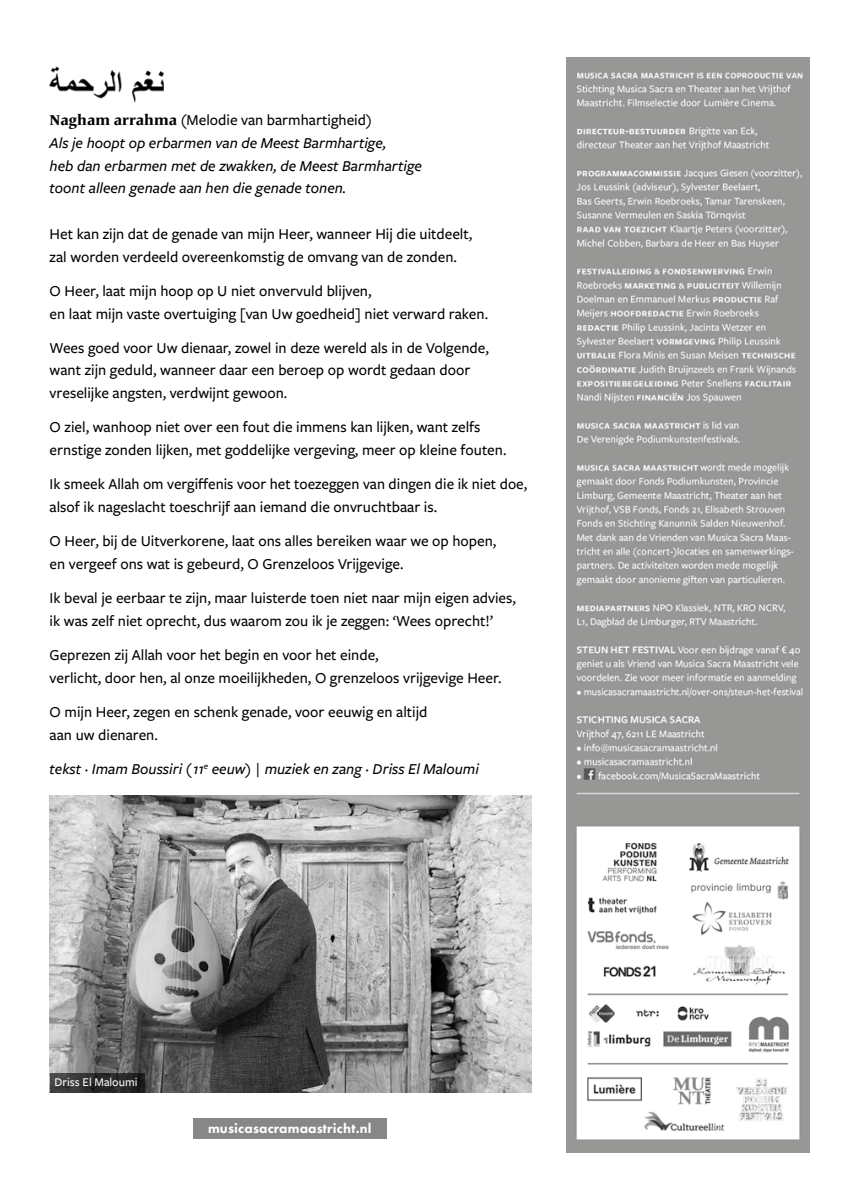
<style>
.page{position:relative;width:844px;height:1191px;background:#fff}
.page>*{position:absolute;margin:0;border:0;box-sizing:border-box;transform-origin:0 0}
.t1{font:500 15.75px/22.8px "Freight Sans Pro";color:#000}
.t2{font:italic 500 15.75px/22.8px "Freight Sans Pro";color:#000}
.t3{font:800 14px "Futura PT";letter-spacing:.01em;color:#fff}
.t4{font:500 12.25px "Freight Sans Pro";color:#fff}
.s1{font-family:"Frutiger Serif LT Pro";font-weight:800;font-style:normal;font-size:14.88px}
.s2{font-style:normal}
</style>
<div class="page">
<img style="left:50px;top:66px;width:114px;height:36px">
<img style="left:50px;top:795px;width:481px;height:297px">
<div style="left:193px;top:1118px;width:194px;height:20px;background:#878787"></div>
<img style="left:567px;top:57px;width:242px;height:1095px">
<svg style="left:50px;top:1072px;width:94px;height:20px;background:#323232"></svg>
<p class="t2" style="left:50px;top:108px;width:374px"><span class="s1">Nagham arrahma</span> <span class="s2">(Melodie van barmhartigheid)<br></span>Als je hoopt op erbarmen van de Meest Barmhartige,<br>heb dan erbarmen met de zwakken, de Meest Barmhartige toont alleen genade aan hen die genade tonen.</p>
<p class="t1" style="left:50px;top:222px;width:424px">Het kan zijn dat de genade van mijn Heer, wanneer Hij die uitdeelt, zal worden verdeeld overeenkomstig de omvang van de zonden.</p>
<p class="t1" style="left:50px;top:279px;width:440px">O Heer, laat mijn hoop op U niet onvervuld blijven,<br>en laat mijn vaste overtuiging [van Uw goedheid] niet verward raken.</p>
<p class="t1" style="left:50px;top:336px;width:440px">Wees goed voor Uw dienaar, zowel in deze wereld als in de Volgende, want zijn geduld, wanneer daar een beroep op wordt gedaan door vreselijke angsten, verdwijnt gewoon.</p>
<p class="t1" style="left:50px;top:415px;width:458px">O ziel, wanhoop niet over een fout die immens kan lijken, want zelfs ernstige zonden lijken, met goddelijke vergeving, meer op kleine fouten.</p>
<p class="t1" style="left:50px;top:472px;width:479px">Ik smeek Allah om vergiffenis voor het toezeggen van dingen die ik niet doe, alsof ik nageslacht toeschrijf aan iemand die onvruchtbaar is.</p>
<p class="t1" style="left:50px;top:529px;width:448px">O Heer, bij de Uitverkorene, laat ons alles bereiken waar we op hopen, en vergeef ons wat is gebeurd, O Grenzeloos Vrijgevige.</p>
<p class="t1" style="left:50px;top:586px;width:467px">Ik beval je eerbaar te zijn, maar luisterde toen niet naar mijn eigen advies, ik was zelf niet oprecht, dus waarom zou ik je zeggen: ‘Wees oprecht!’</p>
<p class="t1" style="left:50px;top:643px;width:453px">Geprezen zij Allah voor het begin en voor het einde,<br>verlicht, door hen, al onze moeilijkheden, O grenzeloos vrijgevige Heer.</p>
<p class="t1" style="left:50px;top:700px;width:379px">O mijn Heer, zegen en schenk genade, voor eeuwig en altijd aan uw dienaren.</p>
<p class="t2" style="left:50px;top:756px;width:431px">tekst · Imam Boussiri (11<sup>e</sup> eeuw) | muziek en zang · Driss El Maloumi</p>
<p class="t4" style="left:55px;top:1073px;width:84px">Driss El Maloumi</p>
<p class="t3" style="left:208px;top:1119px;width:165px">musicasacramaastricht.nl</p>
</div>
